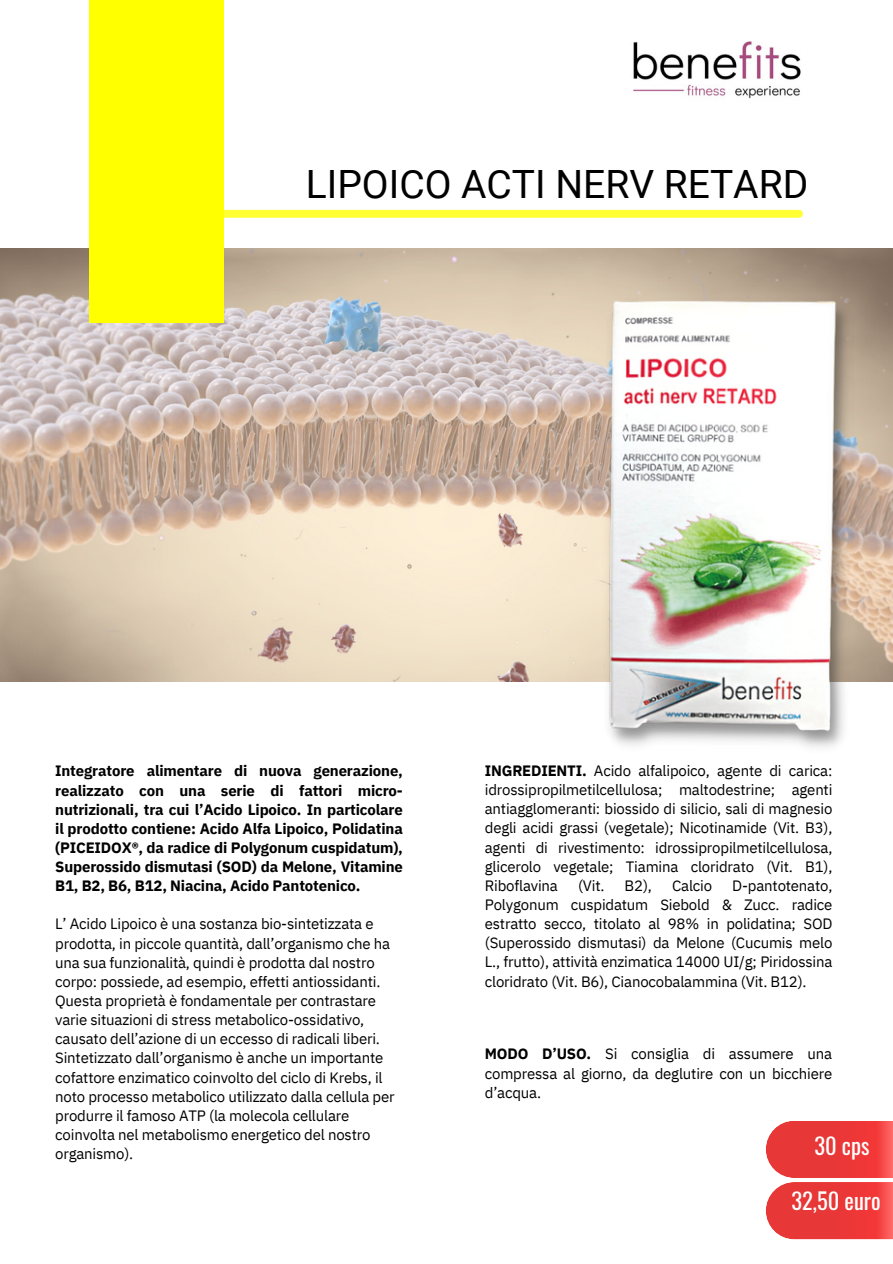
<style>
.page{position:relative;width:893px;height:1264px;background:#fff}
.page>*{position:absolute;margin:0;border:0;box-sizing:border-box;transform-origin:0 0}
.t1{font:39px "Roboto";color:#000}
.t2{font:22.5px "Oswald";color:#fff}
.t3{font:15px/19.2px "IBM Plex Sans";letter-spacing:-.015em;color:#000;text-align:justify}
.t4{font:700 15px/19.2px "IBM Plex Sans";letter-spacing:-.01em;color:#000;text-align:justify}
.s1{font-weight:700}
</style>
<div class="page">
<img style="left:633px;top:41px;width:168px;height:58px">
<div style="left:93px;top:210px;width:706px;height:8px;background:#ff3"></div>
<svg style="left:766px;top:1183px;width:126px;height:57px;background:#ec4645"></svg>
<svg style="left:766px;top:1121px;width:126px;height:62px;background:#ed5050"></svg>
<img style="left:0;top:248px;width:892px;height:433px">
<div style="left:89px;top:0;width:135px;height:323px;background:#ff0"></div>
<img style="left:598px;top:294px;width:258px;height:453px">
<p class="t1" style="left:306px;top:162px;width:504px">LIPOICO ACTI NERV RETARD</p>
<p class="t4" style="left:55px;top:761px;width:349px">Integratore alimentare di nuova generazione, realizzato con una serie di fattori micro&shy;nutrizionali, tra cui l’Acido Lipoico. In particolare il prodotto contiene: Acido Alfa Lipoico, Polidatina (PICEIDOX®, da radice di Polygonum cuspidatum), Superossido dismutasi (SOD) da Melone, Vitamine B1, B2, B6, B12, Niacina, Acido Pantotenico.</p>
<p class="t3" style="left:55px;top:914px;width:341px;text-align:left">L’ Acido Lipoico è una sostanza bio-sintetizzata e prodotta, in piccole quantità, dall’organismo che ha una sua funzionalità, quindi è prodotta dal nostro corpo: possiede, ad esempio, effetti antiossidanti.<br>Questa proprietà è fondamentale per contrastare varie situazioni di stress metabolico-ossidativo, causato dell’azione di un eccesso di radicali liberi.<br>Sintetizzato dall’organismo è anche un importante cofattore enzimatico coinvolto del ciclo di Krebs, il noto processo metabolico utilizzato dalla cellula per produrre il famoso ATP (la molecola cellulare coinvolta nel metabolismo energetico del nostro organismo).</p>
<p class="t3" style="left:485px;top:760px;width:349px"><span class="s1">INGREDIENTI.</span> Acido alfalipoico, agente di carica: idrossipropilmetilcellulosa; maltodestrine; agenti antiagglomeranti: biossido di silicio, sali di magnesio degli acidi grassi (vegetale); Nicotinamide (Vit. B3), agenti di rivestimento: idrossipropilmetilcellulosa, glicerolo vegetale; Tiamina cloridrato (Vit. B1), Riboflavina</p>
<p class="t3" style="left:578px;top:875px;width:28px">(Vit.</p>
<p class="t3" style="left:624px;top:875px;width:29px">B2),</p>
<p class="t3" style="left:672px;top:875px;width:42px">Calcio</p>
<p class="t3" style="left:485px;top:875px;width:349px;text-indent:247px">D-pantotenato, Polygonum cuspidatum Siebold &amp; Zucc. radice estratto secco, titolato al 98% in polidatina; SOD (Superossido dismutasi) da Melone (Cucumis melo L., frutto), attività enzimatica 14000 UI/g; Piridossina cloridrato (Vit. B6), Cianocobalammina (Vit. B12).</p>
<p class="t3" style="left:485px;top:1044px;width:349px"><span class="s1">MODO D’USO.</span> Si consiglia di assumere una compressa al giorno, da deglutire con un bicchiere d’acqua.</p>
<p class="t2" style="left:814px;top:1128px;width:57px">30 cps</p>
<p class="t2" style="left:791px;top:1183px;width:91px">32,50 euro</p>
</div>
